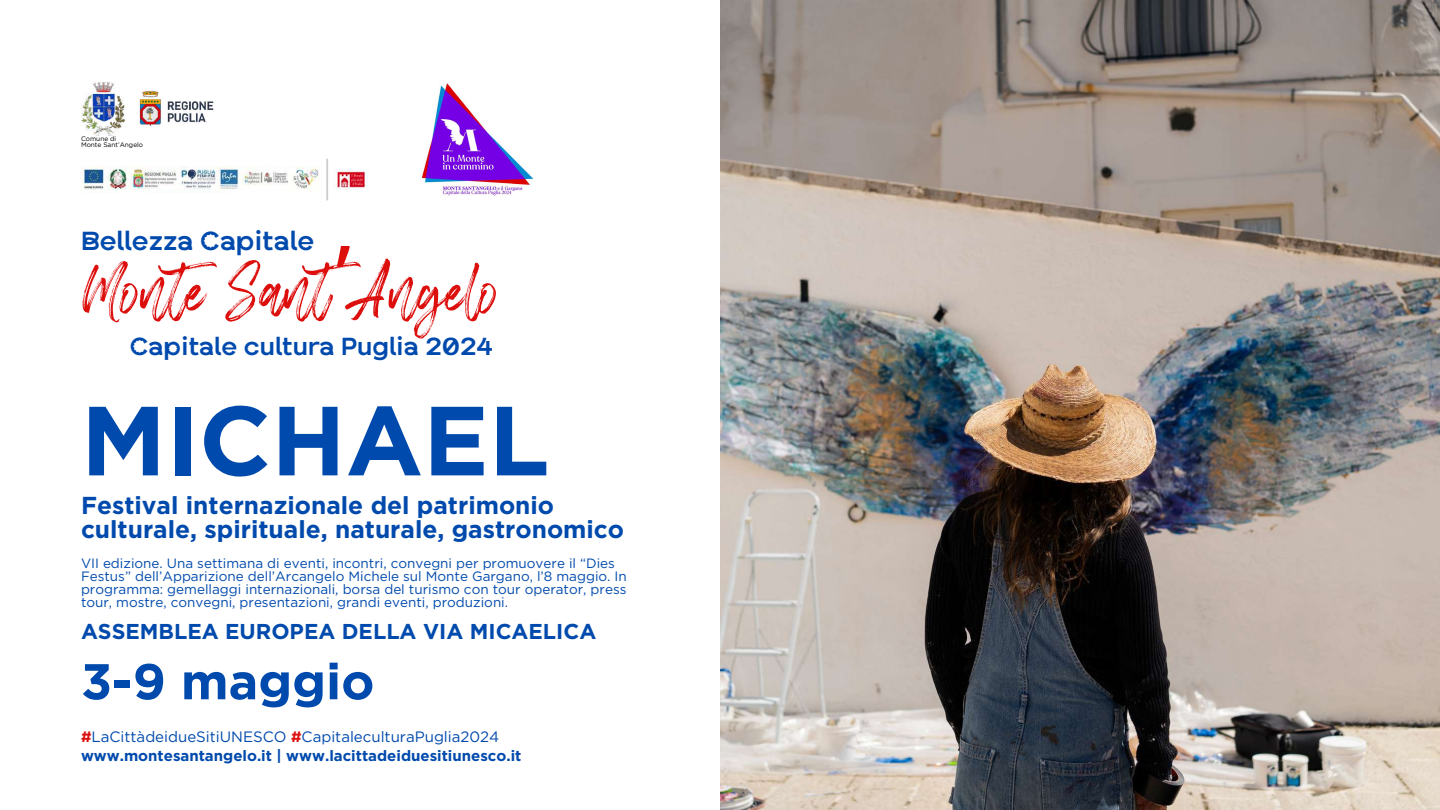
<style>
.page{position:relative;width:1440px;height:810px;background:#fff}
.page>*{position:absolute;margin:0;border:0;box-sizing:border-box;transform-origin:0 0}
.t1{font:700 98px "Gotham";color:#004aad}
.t2{font:85.4px "Chelistine Script";color:#dc0f0d}
.t3{font:700 50.2px "Gotham";color:#004aad}
.t4{font:600 26.1px "BECOM Edisplay";color:#004aad}
.t5{font:600 24.6px "BECOM Edisplay";color:#004aad}
.t6{font:700 24.5px/24px "Gotham";color:#004aad}
.t7{font:700 21.5px "Gotham";color:#004aad}
.t8{font:700 15px/18.8px "Gotham";color:#004aad}
.t9{font:13.5px/12.8px "Gotham";color:#004aad}
.t10{font:6.6px/5.5px "Gotham";color:#000}
.s1{font-family:"Noto Sans Gurmukhi"}
.s2{color:#dc0f0d}
.s3{font-weight:400}
</style>
<div class="page">
<img style="left:421px;top:83px;width:113px;height:113px">
<img style="left:81px;top:81px;width:43px;height:55px">
<img style="left:139px;top:91px;width:75px;height:35px">
<img style="left:334px;top:170px;width:34px;height:19px">
<hr style="left:326px;top:159px;width:2px;height:41px;background:#000">
<img style="left:81px;top:166px;width:238px;height:27px">
<img style="left:720px;top:0;width:720px;height:810px">
<p class="t10" style="left:81px;top:136px;width:64px">Comune di<br>Monte Sant’Angelo</p>
<h3 class="t4" style="left:81px;top:229px;width:235px">Bellezza Capitale</h3>
<h2 class="t2" style="left:82px;top:247px;width:418px">Monte Sant<span class="s1">’</span>Angelo</h2>
<h3 class="t5" style="left:130px;top:335px;width:364px">Capitale cultura Puglia 2024</h3>
<h1 class="t1" style="left:81px;top:397px;width:470px">MICHAEL</h1>
<h3 class="t6" style="left:81px;top:495px;width:545px">Festival internazionale del patrimonio culturale, spirituale, naturale, gastronomico</h3>
<p class="t9" style="left:81px;top:558px;width:547px">VII edizione. Una settimana di eventi, incontri, convegni per promuovere il “Dies Festus” dell’Apparizione dell’Arcangelo Michele sul Monte Gargano, l’8 maggio. In programma: gemellaggi internazionali, borsa del turismo con tour operator, press tour, mostre, convegni, presentazioni, grandi eventi, produzioni.</p>
<h3 class="t7" style="left:81px;top:622px;width:517px">ASSEMBLEA EUROPEA DELLA VIA MICAELICA</h3>
<h3 class="t3" style="left:81px;top:659px;width:295px">3-9 maggio</h3>
<p class="t8" style="left:81px;top:728px;width:442px"><span class="s2">#</span><span class="s3">LaCittàdeidueSitiUNESCO</span> <span class="s2">#</span><span class="s3">CapitaleculturaPuglia2024 </span>www.montesantangelo.it | www.lacittadeiduesitiunesco.it</p>
</div>
